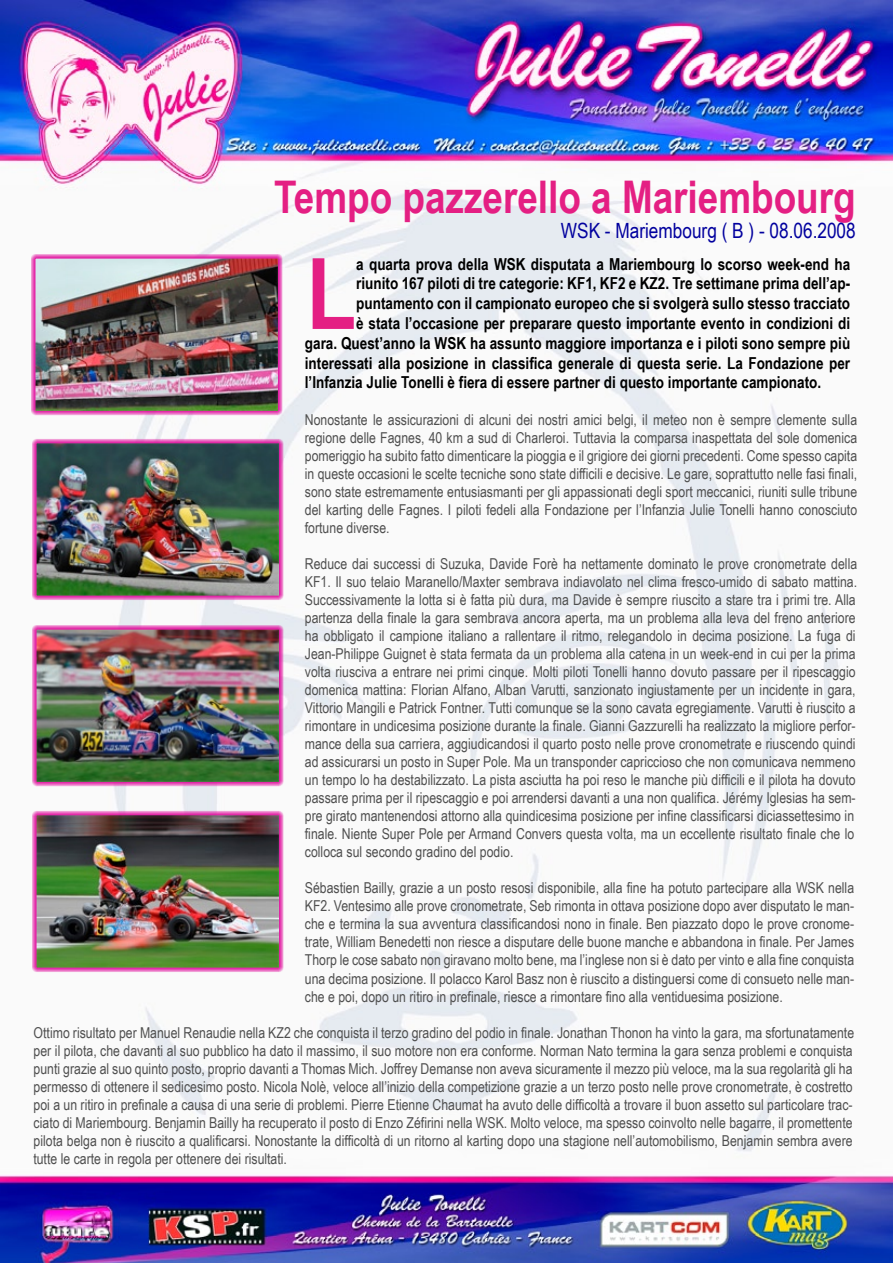
<style>
.page{position:relative;width:893px;height:1263px;background:#fff}
.page>*{position:absolute;margin:0;border:0;box-sizing:border-box;transform-origin:0 0}
.t1{font:700 99.45px "Arial Narrow";color:#e41f83}
.t2{font:700 45px "Arial Narrow";color:#e41f83}
.t3{font:21px "Arial Narrow";color:#01009e}
.t4{font:700 16.5px "Arial Narrow";color:#000}
.t5{font:15px/18px "Arial Narrow";color:#4f4f4f;text-align:justify}
</style>
<div class="page">
<img style="left:0;top:0;width:893px;height:1263px">
<img style="left:37px;top:816px;width:242px;height:151px">
<div style="left:32px;top:811px;width:252px;height:161px;border:4px solid #df0098"></div>
<img style="left:37px;top:444px;width:242px;height:151px">
<div style="left:32px;top:439px;width:252px;height:161px;border:4px solid #df0098"></div>
<img style="left:37px;top:630px;width:242px;height:151px">
<div style="left:32px;top:625px;width:252px;height:161px;border:4px solid #df0098"></div>
<img style="left:36px;top:259px;width:241px;height:151px">
<div style="left:31px;top:254px;width:251px;height:161px;border:4px solid #df0098"></div>
<h2 class="t2" style="left:274px;top:171px;width:583px">Tempo pazzerello a Mariembourg</h2>
<h3 class="t3" style="left:561px;top:219px;width:296px">WSK - Mariembourg ( B ) - 08.06.2008</h3>
<h1 class="t1" style="left:306px;top:236px;width:51px">L</h1>
<p class="t4" style="left:356px;top:254px;width:495px">a quarta prova della WSK disputata a Mariembourg lo scorso week-end ha</p>
<p class="t4" style="left:356px;top:274px;width:495px">riunito 167 piloti di tre categorie: KF1, KF2 e KZ2. Tre settimane prima dell’ap-</p>
<p class="t4" style="left:356px;top:294px;width:495px">puntamento con il campionato europeo che si svolgerà sullo stesso tracciato</p>
<p class="t4" style="left:356px;top:313px;width:495px">è stata l’occasione per preparare questo importante evento in condizioni di</p>
<p class="t4" style="left:305px;top:333px;width:547px">gara. Quest’anno la WSK ha assunto maggiore importanza e i piloti sono sempre più</p>
<p class="t4" style="left:305px;top:353px;width:547px">interessati alla posizione in classifica generale di questa serie. La Fondazione per</p>
<p class="t4" style="left:305px;top:373px;width:518px">l’Infanzia Julie Tonelli è fiera di essere partner di questo importante campionato.</p>
<p class="t5" style="left:305px;top:411px;width:554px">Nonostante le assicurazioni di alcuni dei nostri amici belgi, il meteo non è sempre clemente sulla regione delle Fagnes, 40 km a sud di Charleroi. Tuttavia la comparsa inaspettata del sole domenica pomeriggio ha subito fatto dimenticare la pioggia e il grigiore dei giorni precedenti. Come spesso capita in queste occasioni le scelte tecniche sono state difficili e decisive. Le gare, soprattutto nelle fasi finali, sono state estremamente entusiasmanti per gli appassionati degli sport meccanici, riuniti sulle tribune del karting delle Fagnes. I piloti fedeli alla Fondazione per l’Infanzia Julie Tonelli hanno conosciuto fortune diverse.</p>
<p class="t5" style="left:305px;top:555px;width:554px;text-align:left">Reduce dai successi di Suzuka, Davide Forè ha nettamente dominato le prove cronometrate della KF1. Il suo telaio Maranello/Maxter sembrava indiavolato nel clima fresco-umido di sabato mattina.<br>Successivamente la lotta si è fatta più dura, ma Davide è sempre riuscito a stare tra i primi tre. Alla partenza della finale la gara sembrava ancora aperta, ma un problema alla leva del freno anteriore ha obbligato il campione italiano a rallentare il ritmo, relegandolo in decima posizione. La fuga di Jean-Philippe Guignet è stata fermata da un problema alla catena in un week-end in cui per la prima volta riusciva a entrare nei primi cinque. Molti piloti Tonelli hanno dovuto passare per il ripescaggio domenica mattina: Florian Alfano, Alban Varutti, sanzionato ingiustamente per un incidente in gara, Vittorio Mangili e Patrick Fontner. Tutti comunque se la sono cavata egregiamente. Varutti è riuscito a rimontare in undicesima posizione durante la finale. Gianni Gazzurelli ha realizzato la migliore perfor&shy;mance della sua carriera, aggiudicandosi il quarto posto nelle prove cronometrate e riuscendo quindi ad assicurarsi un posto in Super Pole. Ma un transponder capriccioso che non comunicava nemmeno un tempo lo ha destabilizzato. La pista asciutta ha poi reso le manche più difficili e il pilota ha dovuto passare prima per il ripescaggio e poi arrendersi davanti a una non qualifica. Jérémy Iglesias ha sem&shy;pre girato mantenendosi attorno alla quindicesima posizione per infine classificarsi diciassettesimo in finale. Niente Super Pole per Armand Convers questa volta, ma un eccellente risultato finale che lo colloca sul secondo gradino del podio.</p>
<p class="t5" style="left:305px;top:879px;width:551px">Sébastien Bailly, grazie a un posto resosi disponibile, alla fine ha potuto partecipare alla WSK nella KF2. Ventesimo alle prove cronometrate, Seb rimonta in ottava posizione dopo aver disputato le man&shy;che e termina la sua avventura classificandosi nono in finale. Ben piazzato dopo le prove cronome&shy;trate, William Benedetti non riesce a disputare delle buone manche e abbandona in finale. Per James Thorp le cose sabato non giravano molto bene, ma l’inglese non si è dato per vinto e alla fine conquista una decima posizione. Il polacco Karol Basz non è riuscito a distinguersi come di consueto nelle man&shy;che e poi, dopo un ritiro in prefinale, riesce a rimontare fino alla ventiduesima posizione.</p>
<p class="t5" style="left:33px;top:1023px;width:822px">Ottimo risultato per Manuel Renaudie nella KZ2 che conquista il terzo gradino del podio in finale. Jonathan Thonon ha vinto la gara, ma sfortunatamente per il pilota, che davanti al suo pubblico ha dato il massimo, il suo motore non era conforme. Norman Nato termina la gara senza problemi e conquista punti grazie al suo quinto posto, proprio davanti a Thomas Mich. Joffrey Demanse non aveva sicuramente il mezzo più veloce, ma la sua regolarità gli ha permesso di ottenere il sedicesimo posto. Nicola Nolè, veloce all’inizio della competizione grazie a un terzo posto nelle prove cronometrate, è costretto poi a un ritiro in prefinale a causa di una serie di problemi. Pierre Etienne Chaumat ha avuto delle difficoltà a trovare il buon assetto sul particolare trac&shy;ciato di Mariembourg. Benjamin Bailly ha recuperato il posto di Enzo Zéfirini nella WSK. Molto veloce, ma spesso coinvolto nelle bagarre, il promettente pilota belga non è riuscito a qualificarsi. Nonostante la difficoltà di un ritorno al karting dopo una stagione nell’automobilismo, Benjamin sembra avere tutte le carte in regola per ottenere dei risultati.</p>
</div>
